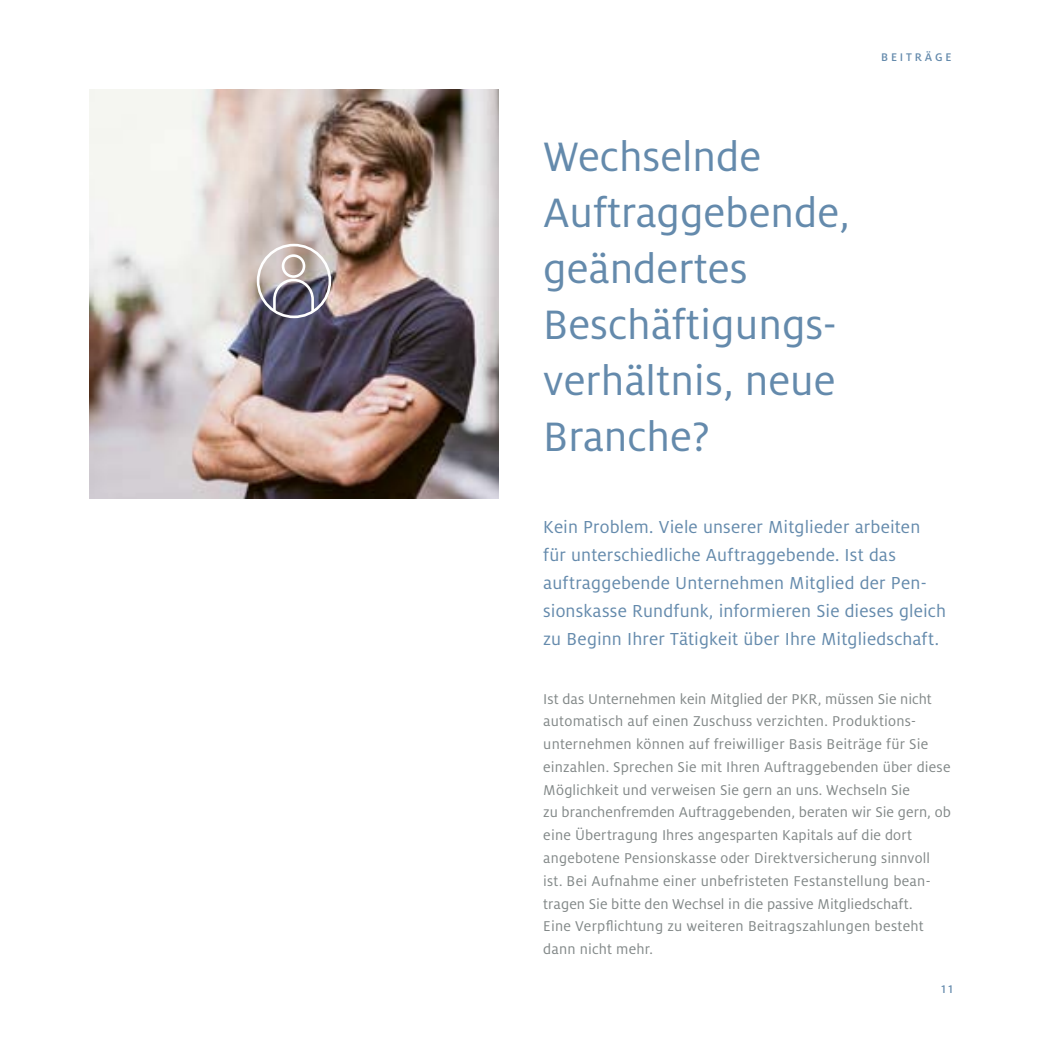
<style>
.page{position:relative;width:1042px;height:1042px;background:#fff}
.page>*{position:absolute;margin:0;border:0;box-sizing:border-box;transform-origin:0 0}
.t1{font:45.5px/56px "Milo Pro";color:#648aac}
.t2{font:19.25px/28px "Milo Pro";letter-spacing:.01em;color:#648aac}
.t3{font:15.75px/22.8px "Milo Pro";letter-spacing:.01em;color:#828888}
.t4{font:500 12.25px "Milo Pro";letter-spacing:.23em;color:#648aac}
</style>
<div class="page">
<img style="left:89px;top:89px;width:410px;height:409px">
<svg style="left:272px;top:253px;width:43px;height:60px;background:#979097"></svg>
<div style="left:257px;top:244px;width:74px;height:74px;border:3px solid #fff;border-radius:50%"></div>
<h1 class="t1" style="left:543px;top:129px;width:308px">Wechselnde<br>Auftraggebende, geändertes<br>Beschäftigungs&shy;verhältnis, neue<br>Branche?</h1>
<p class="t4" style="left:881px;top:51px;width:72px">BEITRÄGE</p>
<p class="t2" style="left:543px;top:513px;width:404px">Kein Problem. Viele unserer Mitglieder arbeiten für unterschiedliche Auftraggebende. Ist das auftraggebende Unternehmen Mitglied der Pen&shy;sionskasse Rundfunk, informieren Sie dieses gleich zu Beginn Ihrer Tätigkeit über Ihre Mitgliedschaft.</p>
<p class="t3" style="left:543px;top:687px;width:409px">Ist das Unternehmen kein Mitglied der PKR, müssen Sie nicht automatisch auf einen Zuschuss verzichten. Produktions&shy;unternehmen können auf freiwilliger Basis Beiträge für Sie einzahlen. Sprechen Sie mit Ihren Auftraggebenden über diese Möglichkeit und verweisen Sie gern an uns. Wechseln Sie<br>zu branchenfremden Auftraggebenden, beraten wir Sie gern, ob eine Übertragung Ihres angesparten Kapitals auf die dort angebotene Pensionskasse oder Direktversicherung sinnvoll ist. Bei Aufnahme einer unbefristeten Festanstellung bean&shy;tragen Sie bitte den Wechsel in die passive Mitgliedschaft.<br>Eine Verpflichtung zu weiteren Beitragszahlungen besteht dann nicht mehr.</p>
<p class="t4" style="left:941px;top:983px;width:13px">11</p>
</div>
